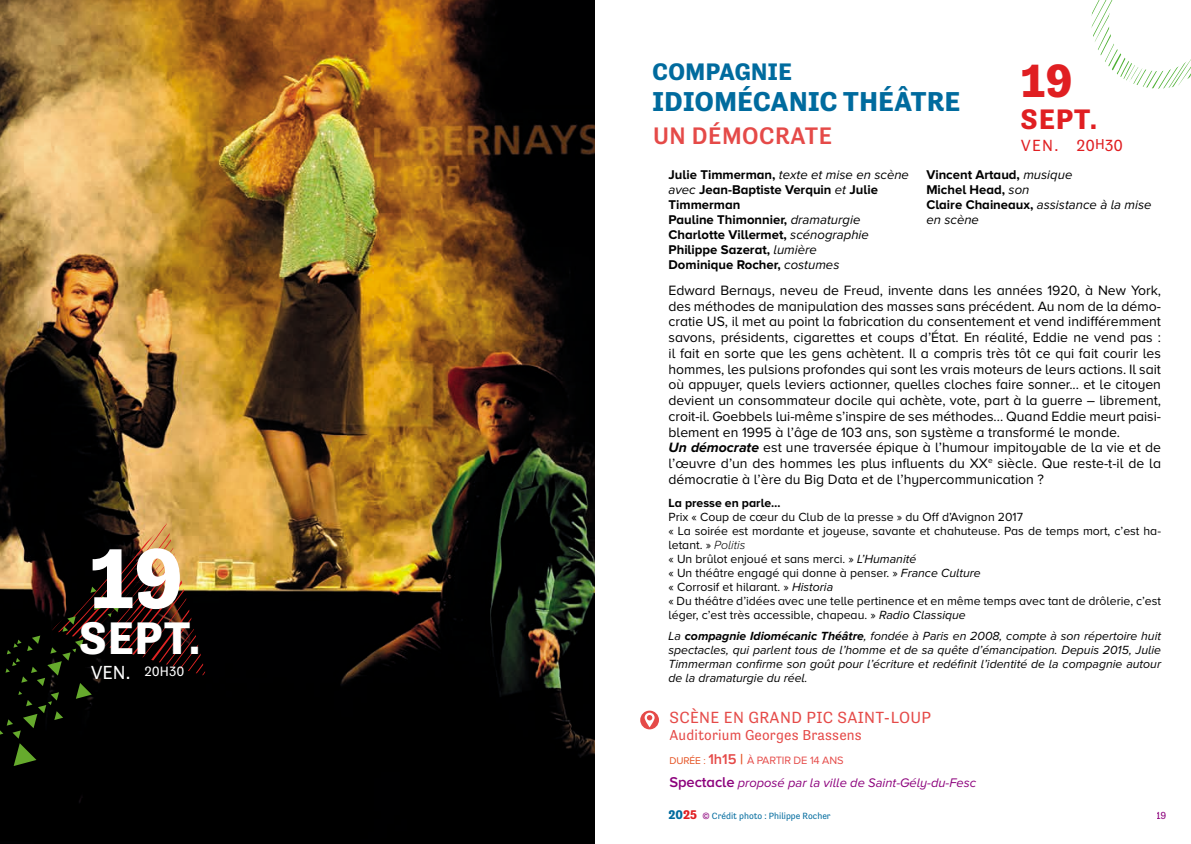
<style>
.page{position:relative;width:1191px;height:844px;background:#fff}
.page>*{position:absolute;margin:0;border:0;box-sizing:border-box;transform-origin:0 0}
.t1{font:700 86.98px "Tenso";color:#fff}
.t2{font:700 47.77px "Tenso";color:#e01f22}
.t3{font:700 46.73px "Tenso";color:#fff}
.t4{font:700 28.88px "Tenso";color:#e01f22}
.t5{font:700 28px "Tenso";letter-spacing:.02em;color:#006b9e}
.t6{font:500 24.5px "Tenso";letter-spacing:.02em;color:#e54a48}
.t7{font:700 24.5px "Tenso";letter-spacing:.02em;color:#006b9e}
.t8{font:16.62px "Tenso";letter-spacing:.02em;color:#e54a48}
.t9{font:16.62px "Tenso";letter-spacing:.035em;color:#e01f22}
.t10{font:14.7px "Tenso";letter-spacing:.01em;color:#e54a48}
.t11{font:14px/15.8px "Proxima Nova A";color:#000}
.t12{font:13.83px "Tenso";color:#fff}
.t13{font:700 13.12px/14.9px "Proxima Nova A";color:#000}
.t14{font:italic 12.95px "Proxima Nova A";color:#8c007c}
.t15{font:12.25px/14px "Proxima Nova A";color:#000}
.t16{font:italic 12.25px/14px "Proxima Nova A";color:#000;text-align:justify}
.t17{font:700 12.25px "Proxima Nova A";color:#000}
.t18{font:11.03px "Proxima Nova A";letter-spacing:-.015em;color:#e54a48}
.t19{font:10.5px "Tenso";color:#8c007c}
.t20{font:9.28px "Tenso";color:#006b9e}
.s1{font-size:19.43px}
.s2{font-size:14.7px}
.s3{font-weight:400;font-style:italic}
.s4{font-weight:700;font-style:italic}
.s5{font-weight:300;font-style:italic}
.s6{font-style:italic}
.s7{font-weight:700}
.s8{font-size:10.15px;color:#e55121}
.s9{font-weight:600;font-size:14.7px}
.s10{font-weight:600;font-size:14.7px;color:#e55121}
.s11{font-weight:600;font-style:normal;font-size:14.7px}
.s12{font-weight:700;font-size:12.95px}
.s13{font-weight:700;font-size:12.95px;color:#e01f22}
.s14{color:#8c007c}
</style>
<div class="page">
<img style="left:0;top:0;width:594px;height:843px">
<svg style="left:0;top:523px;width:206px;height:242px;background:#24190e"></svg>
<svg style="left:1091px;top:0;width:100px;height:89px"></svg>
<svg style="left:640px;top:710px;width:19px;height:19px"></svg>
<svg style="left:644px;top:712px;width:10px;height:15px"></svg>
<h1 class="t1" style="left:89px;top:529px;width:95px">19</h1>
<h3 class="t3" style="left:79px;top:611px;width:122px">SEPT.</h3>
<p class="t12" style="left:91px;top:663px;width:95px"><span class="s1">VEN.</span> 20H30</p>
<h3 class="t7" style="left:652px;top:57px;width:141px">COMPAGNIE</h3>
<h3 class="t5" style="left:652px;top:86px;width:309px">IDIOMÉCANIC THÉÂTRE</h3>
<h3 class="t6" style="left:653px;top:121px;width:180px">UN DÉMOCRATE</h3>
<h2 class="t2" style="left:1021px;top:53px;width:53px">19</h2>
<h3 class="t4" style="left:1021px;top:102px;width:77px">SEPT.</h3>
<p class="t9" style="left:1021px;top:136px;width:104px">VEN. 20<span class="s2">H</span>30</p>
<p class="t13" style="left:668px;top:167px;width:242px">Julie Timmerman, <span class="s3">texte et mise en scène avec</span> Jean-Baptiste Verquin <span class="s3">et</span> Julie<br>Timmerman<br>Pauline Thimonnier, <span class="s3">dramaturgie<br></span>Charlotte Villermet, <span class="s3">scénographie<br></span>Philippe Sazerat, <span class="s3">lumière<br></span>Dominique Rocher, <span class="s3">costumes</span></p>
<p class="t13" style="left:926px;top:167px;width:227px">Vincent Artaud, <span class="s3">musique<br></span>Michel Head, <span class="s3">son<br></span>Claire Chaineaux, <span class="s3">assistance à la mise en scène</span></p>
<p class="t11" style="left:668px;top:282px;width:494px">Edward Bernays, neveu de Freud, invente dans les années 1920, à New York, des méthodes de manipulation des masses sans précédent. Au nom de la démo&shy;cratie US, il met au point la fabrication du consentement et vend indifféremment savons, présidents, cigarettes et coups d’État. En réalité, Eddie ne vend pas : il fait en sorte que les gens achètent. Il a compris très tôt ce qui fait courir les hommes, les pulsions profondes qui sont les vrais moteurs de leurs actions. Il sait où appuyer, quels leviers actionner, quelles cloches faire sonner... et le citoyen devient un consommateur docile qui achète, vote, part à la guerre – librement, croit-il. Goebbels lui-même s’inspire de ses méthodes... Quand Eddie meurt paisi&shy;blement en 1995 à l’âge de 103 ans, son système a transformé le monde.<br><span class="s4">Un démocrate</span> est une traversée épique à l’humour impitoyable de la vie et de l’œuvre d’un des hommes les plus influents du XX<sup>e</sup> siècle. Que reste-t-il de la démocratie à l’ère du Big Data et de l’hypercommunication ?</p>
<p class="t17" style="left:668px;top:495px;width:114px">La presse en parle…</p>
<p class="t15" style="left:668px;top:509px;width:494px">Prix « Coup de cœur du Club de la presse » du Off d’Avignon 2017<br>« La soirée est mordante et joyeuse, savante et chahuteuse. Pas de temps mort, c’est ha&shy;letant. » <span class="s5">Politis<br></span>« Un brûlot enjoué et sans merci. » <span class="s6">L’Humanité<br></span>« Un théâtre engagé qui donne à penser. » <span class="s6">France Culture<br></span>« Corrosif et hilarant. » <span class="s6">Historia<br></span>« Du théâtre d’idées avec une telle pertinence et en même temps avec tant de drôlerie, c’est léger, c’est très accessible, chapeau. » <span class="s6">Radio Classique</span></p>
<p class="t16" style="left:668px;top:628px;width:494px">La <span class="s7">compagnie Idiomécanic Théâtre</span>, fondée à Paris en 2008, compte à son répertoire huit spectacles, qui parlent tous de l’homme et de sa quête d’émancipation. Depuis 2015, Julie Timmerman confirme son goût pour l’écriture et redéfinit l’identité de la compagnie autour de la dramaturgie du réel.</p>
<p class="t8" style="left:669px;top:707px;width:263px">SCÈNE EN GRAND PIC SAINT-LOUP</p>
<p class="t10" style="left:669px;top:726px;width:194px">Auditorium Georges Brassens</p>
<p class="t18" style="left:669px;top:754px;width:176px"><span class="s8">DURÉE :</span> <span class="s9">1h15</span> <span class="s10">|</span> À PARTIR DE 14 ANS</p>
<p class="t14" style="left:669px;top:775px;width:308px"><span class="s11">Spectacle</span> proposé par la ville de Saint-Gély-du-Fesc</p>
<p class="t20" style="left:668px;top:810px;width:164px"><span class="s12">20</span><span class="s13">25</span> <span class="s14">©</span> Crédit photo : Philippe Rocher</p>
<p class="t19" style="left:1155px;top:809px;width:12px">19</p>
</div>
